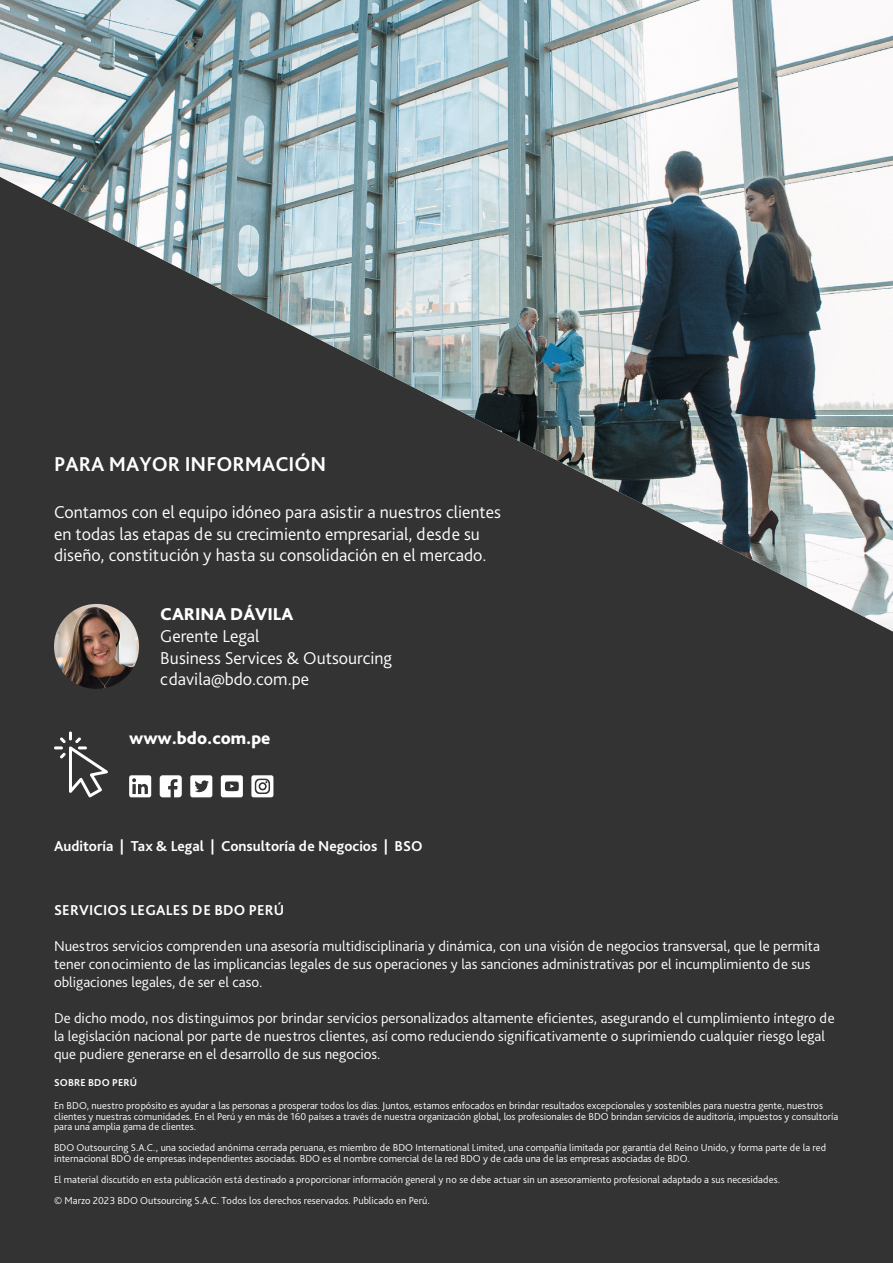
<style>
.page{position:relative;width:893px;height:1263px;background:#333}
.page>*{position:absolute;margin:0;border:0;box-sizing:border-box;transform-origin:0 0}
.t1{font:700 21px "Bliss Pro";color:#fff}
.t2{font:300 18px/21.6px "Bliss Pro";color:#fff}
.t3{font:800 18px "Bliss Pro";color:#fff}
.t4{font:300 15px/18px "Bliss Pro";color:#fff}
.t5{font:700 15px "Bliss Pro";color:#fff}
.t6{font:300 10.5px/10.5px "Bliss Pro";color:#fff}
.t7{font:700 10.5px "Bliss Pro";letter-spacing:.015em;color:#fff}
</style>
<div class="page">
<img style="left:0;top:0;width:893px;height:631px">
<img style="left:54px;top:604px;width:85px;height:85px;border-radius:43px">
<svg style="left:129px;top:775px;width:22px;height:22px"></svg>
<svg style="left:221px;top:775px;width:22px;height:22px"></svg>
<svg style="left:190px;top:775px;width:22px;height:22px"></svg>
<svg style="left:160px;top:775px;width:22px;height:22px"></svg>
<svg style="left:251px;top:775px;width:22px;height:22px"></svg>
<svg style="left:54px;top:731px;width:54px;height:66px"></svg>
<h1 class="t1" style="left:54px;top:451px;width:274px">PARA MAYOR INFORMACIÓN</h1>
<h2 class="t2" style="left:54px;top:501px;width:448px">Contamos con el equipo idóneo para asistir a nuestros clientes en todas las etapas de su crecimiento empresarial, desde su diseño, constitución y hasta su consolidación en el mercado.</h2>
<h2 class="t3" style="left:160px;top:603px;width:134px">CARINA DÁVILA</h2>
<h2 class="t2" style="left:160px;top:625px;width:233px">Gerente Legal<br>Business Services &amp; Outsourcing cdavila@bdo.com.pe</h2>
<h2 class="t3" style="left:129px;top:727px;width:143px">www.bdo.com.pe</h2>
<h3 class="t5" style="left:54px;top:836px;width:370px">Auditoría | Tax &amp; Legal | Consultoría de Negocios | BSO</h3>
<h3 class="t5" style="left:54px;top:901px;width:232px">SERVICIOS LEGALES DE BDO PERÚ</h3>
<p class="t4" style="left:54px;top:937px;width:767px">Nuestros servicios comprenden una asesoría multidisciplinaria y dinámica, con una visión de negocios transversal, que le permita tener conocimiento de las implicancias legales de sus operaciones y las sanciones administrativas por el incumplimiento de sus obligaciones legales, de ser el caso.</p>
<p class="t4" style="left:54px;top:1009px;width:782px">De dicho modo, nos distinguimos por brindar servicios personalizados altamente eficientes, asegurando el cumplimiento íntegro de la legislación nacional por parte de nuestros clientes, así como reduciendo significativamente o suprimiendo cualquier riesgo legal que pudiere generarse en el desarrollo de sus negocios.</p>
<p class="t7" style="left:54px;top:1076px;width:85px">SOBRE BDO PERÚ</p>
<p class="t6" style="left:54px;top:1100px;width:786px">En BDO, nuestro propósito es ayudar a las personas a prosperar todos los días. Juntos, estamos enfocados en brindar resultados excepcionales y sostenibles para nuestra gente, nuestros clientes y nuestras comunidades. En el Perú y en más de 160 países a través de nuestra organización global, los profesionales de BDO brindan servicios de auditoría, impuestos y consultoría para una amplia gama de clientes.</p>
<p class="t6" style="left:54px;top:1142px;width:773px">BDO Outsourcing S.A.C., una sociedad anónima cerrada peruana, es miembro de BDO International Limited, una compañía limitada por garantía del Reino Unido, y forma parte de la red internacional BDO de empresas independientes asociadas. BDO es el nombre comercial de la red BDO y de cada una de las empresas asociadas de BDO.</p>
<p class="t6" style="left:54px;top:1168px;width:728px;line-height:21px">El material discutido en esta publicación está destinado a proporcionar información general y no se debe actuar sin un asesoramiento profesional adaptado a sus necesidades. © Marzo 2023 BDO Outsourcing S.A.C. Todos los derechos reservados. Publicado en Perú.</p>
</div>
